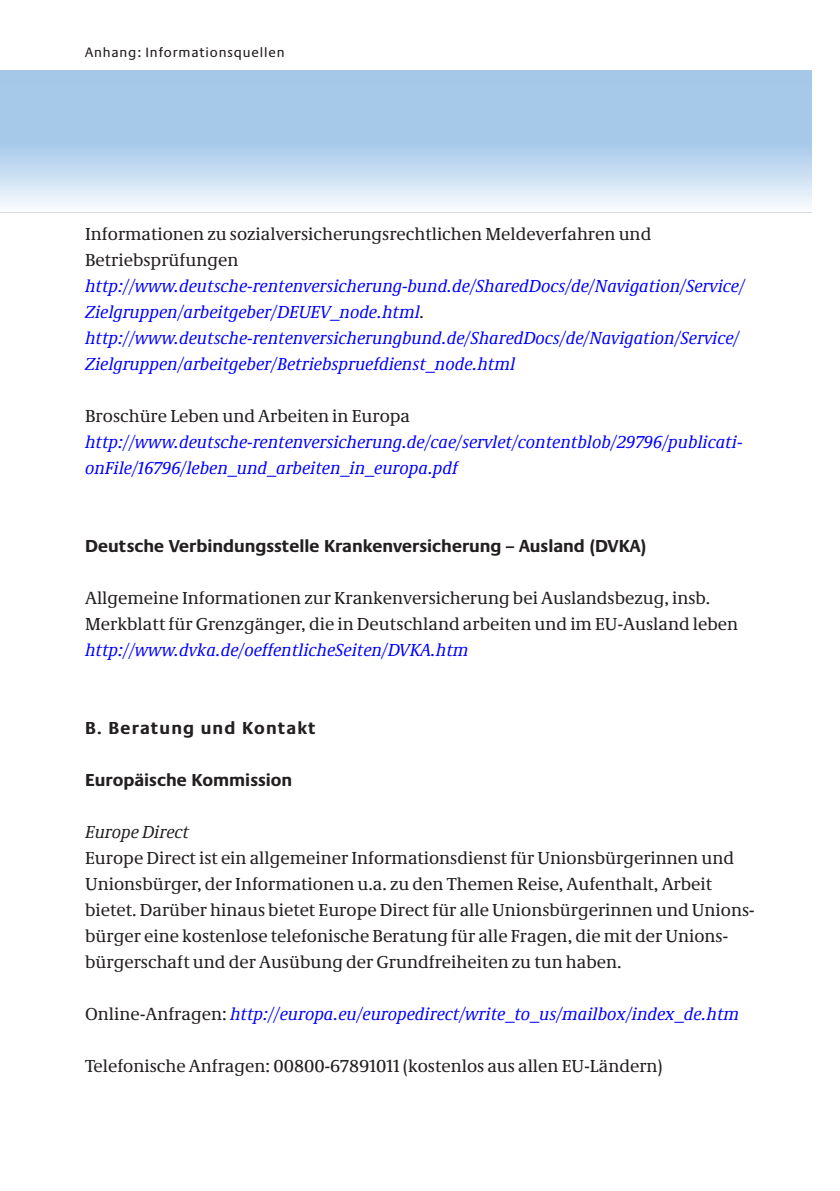
<style>
.page{position:relative;width:840px;height:1191px;background:#fff}
.page>*{position:absolute;margin:0;border:0;box-sizing:border-box;transform-origin:0 0}
.t1{font:18px/26px "Neue Demos";color:#231f20}
.t2{font:italic 18px/26px "Neue Demos";color:#00f}
.t3{font:700 18px "Neue Praxis";color:#231f20}
.t4{font:700 18px "Neue Praxis";letter-spacing:.06em;color:#231f20}
.t5{font:italic 18px "Neue Demos";color:#231f20}
.t6{font:14px "Neue Praxis";letter-spacing:.06em;color:#231f20}
.s1{color:#231f20}
.s2{font-style:normal;color:#231f20}
</style>
<div class="page">
<svg style="left:0;top:85px;width:811px;height:128px;background:#bcd6ef"></svg>
<p class="t6" style="left:85px;top:47px;width:201px">Anhang: Informationsquellen</p>
<p class="t1" style="left:85px;top:222px;width:567px">Informationen zu sozialversicherungsrechtlichen Meldeverfahren und<br>Betriebsprüfungen</p>
<p class="t2" style="left:85px;top:274px;width:660px">http://www.deutsche-rentenversicherung-bund.de/SharedDocs/de/Navigation/Service/ Zielgruppen/arbeitgeber/DEUEV_node.html<span class="s1">. </span>http://www.deutsche-rentenversicherungbund.de/SharedDocs/de/Navigation/Service/ Zielgruppen/arbeitgeber/Betriebspruefdienst_node.html</p>
<p class="t1" style="left:85px;top:404px;width:326px">Broschüre Leben und Arbeiten in Europa</p>
<p class="t2" style="left:85px;top:430px;width:658px">http://www.deutsche-rentenversicherung.de/cae/servlet/contentblob/29796/publicati&shy;onFile/16796/leben_und_arbeiten_in_europa.pdf</p>
<p class="t3" style="left:85px;top:539px;width:562px">Deutsche Verbindungsstelle Krankenversicherung – Ausland (DVKA)</p>
<p class="t1" style="left:85px;top:586px;width:654px">Allgemeine Informationen zur Krankenversicherung bei Auslandsbezug, insb.<br>Merkblatt für Grenzgänger, die in Deutschland arbeiten und im EU-Ausland leben</p>
<p class="t2" style="left:85px;top:638px;width:385px">http://www.dvka.de/oeffentlicheSeiten/DVKA.htm</p>
<p class="t4" style="left:85px;top:721px;width:232px">B. Beratung und Kontakt</p>
<p class="t3" style="left:85px;top:773px;width:208px">Europäische Kommission</p>
<p class="t5" style="left:85px;top:825px;width:105px">Europe Direct</p>
<p class="t1" style="left:85px;top:846px;width:670px">Europe Direct ist ein allgemeiner Informationsdienst für Unionsbürgerinnen und Unionsbürger, der Informationen u.a. zu den Themen Reise, Aufenthalt, Arbeit bietet. Darüber hinaus bietet Europe Direct für alle Unionsbürgerinnen und Unions&shy;bürger eine kostenlose telefonische Beratung für alle Fragen, die mit der Unions&shy;bürgerschaft und der Ausübung der Grundfreiheiten zu tun haben.</p>
<p class="t2" style="left:85px;top:1002px;width:655px"><span class="s2">Online-Anfragen:</span> http://europa.eu/europedirect/write_to_us/mailbox/index_de.htm</p>
<p class="t1" style="left:85px;top:1054px;width:579px">Telefonische Anfragen: 00800-67891011 (kostenlos aus allen EU-Ländern)</p>
</div>
